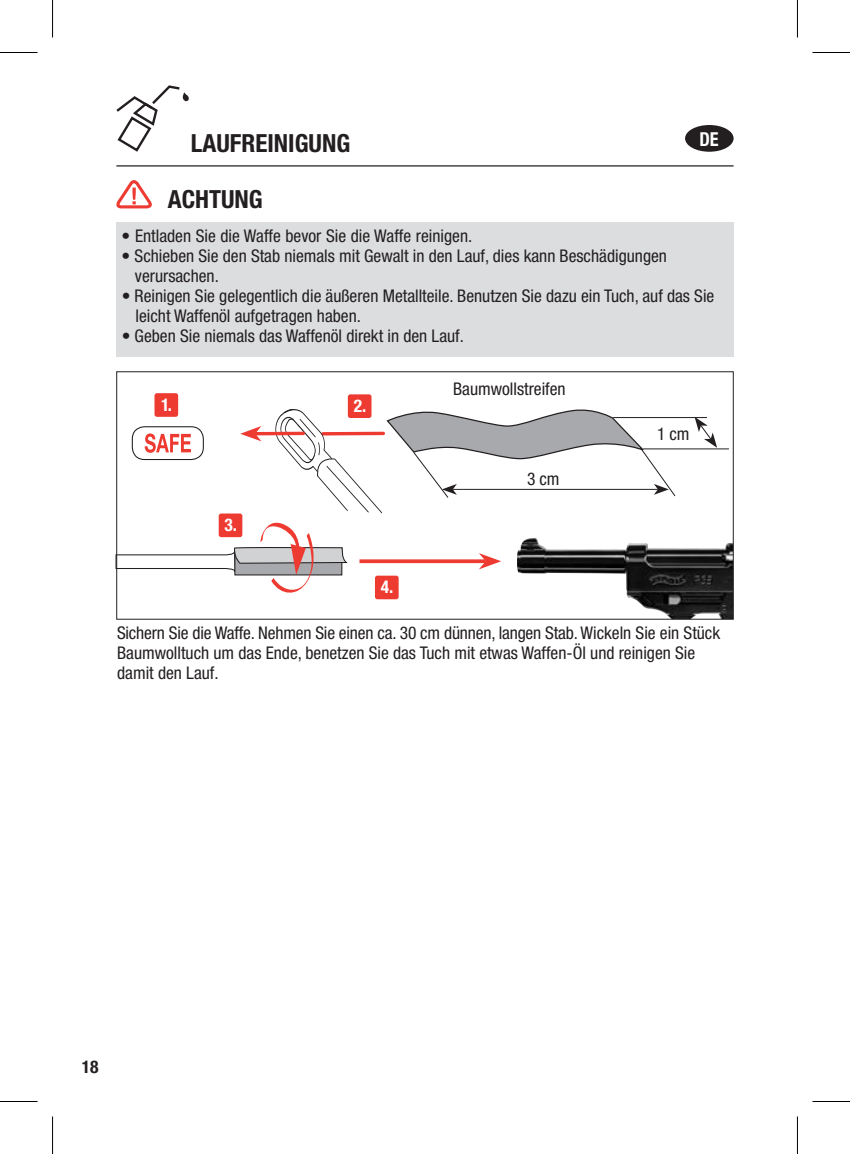
<style>
.page{position:relative;width:850px;height:1154px;background:#fff}
.page>*{position:absolute;margin:0;border:0;box-sizing:border-box;transform-origin:0 0}
.t1{font:700 condensed 25px "Helvetica Neue LT Pro";color:#231f20}
.t2{font:700 condensed 19.25px "Helvetica Neue LT Pro";color:#fff;scale:.95 1}
.t3{font:condensed 17.5px/20px "Helvetica Neue LT Pro";color:#231f20}
.t4{font:700 condensed 17.5px "Helvetica Neue LT Pro";color:#fff}
.t5{font:700 condensed 17.5px "Helvetica Neue LT Pro";color:#231f20}
</style>
<div class="page">
<hr style="left:116px;top:165px;width:617px;height:2px;background:#231f20">
<div style="left:684px;top:125px;width:49px;height:27px;background:#231f20;border-radius:50%"></div>
<img style="left:628px;top:543px;width:103px;height:74px">
<svg style="left:116px;top:180px;width:36px;height:29px"></svg>
<div style="left:116px;top:223px;width:617px;height:134px;background:#dcdddf"></div>
<div style="left:154px;top:393px;width:24px;height:24px;background:#ee3b32;border-radius:2px"></div>
<svg style="left:116px;top:85px;width:73px;height:67px"></svg>
<div style="left:347px;top:394px;width:24px;height:24px;background:#ee3b32;border-radius:2px"></div>
<div style="left:375px;top:576px;width:23px;height:23px;background:#ee3b32;border-radius:2px"></div>
<hr style="left:613px;top:417px;width:93px;height:1px;background:#231f20">
<hr style="left:642px;top:448px;width:86px;height:1px;background:#231f20">
<svg style="left:694px;top:417px;width:22px;height:30px"></svg>
<svg style="left:115px;top:396px;width:560px;height:201px"></svg>
<hr style="left:0;top:52px;width:38px;height:1px;background:#000">
<hr style="left:812px;top:52px;width:37px;height:1px;background:#000">
<hr style="left:0;top:1101px;width:38px;height:1px;background:#000">
<hr style="left:812px;top:1101px;width:37px;height:1px;background:#000">
<hr style="left:52px;top:0;width:1px;height:38px;background:#000">
<hr style="left:52px;top:1116px;width:1px;height:38px;background:#000">
<hr style="left:796px;top:0;width:1px;height:38px;background:#000">
<hr style="left:796px;top:1116px;width:1px;height:38px;background:#000">
<h1 class="t1" style="left:191px;top:128px;width:161px">LAUFREINIGUNG</h1>
<p class="t2" style="left:699px;top:127px;width:22px">DE</p>
<h1 class="t1" style="left:168px;top:185px;width:96px">ACHTUNG</h1>
<p class="t3" style="left:122px;top:226px;width:352px">• Entladen Sie die Waffe bevor Sie die Waffe reinigen.</p>
<p class="t3" style="left:135px;top:246px;width:533px;text-indent:-13px">• Schieben Sie den Stab niemals mit Gewalt in den Lauf, dies kann Beschädigungen verursachen.</p>
<p class="t3" style="left:135px;top:286px;width:580px;text-indent:-14px">• Reinigen Sie gelegentlich die äußeren Metallteile. Benutzen Sie dazu ein Tuch, auf das Sie leicht Waffenöl aufgetragen haben.</p>
<p class="t3" style="left:122px;top:326px;width:343px">• Geben Sie niemals das Waffenöl direkt in den Lauf.</p>
<p class="t4" style="left:161px;top:394px;width:12px">1.</p>
<p class="t4" style="left:224px;top:514px;width:14px">3.</p>
<p class="t4" style="left:353px;top:395px;width:14px">2.</p>
<p class="t4" style="left:380px;top:576px;width:14px">4.</p>
<p class="t3" style="left:453px;top:379px;width:114px">Baumwollstreifen</p>
<p class="t3" style="left:527px;top:468px;width:34px">3 cm</p>
<p class="t3" style="left:657px;top:424px;width:34px">1 cm</p>
<p class="t3" style="left:117px;top:623px;width:604px">Sichern Sie die Waffe. Nehmen Sie einen ca. 30 cm dünnen, langen Stab. Wickeln Sie ein Stück<br>Baumwolltuch um das Ende, benetzen Sie das Tuch mit etwas Waffen-Öl und reinigen Sie damit den Lauf.</p>
<p class="t5" style="left:82px;top:1056px;width:18px">18</p>
</div>
